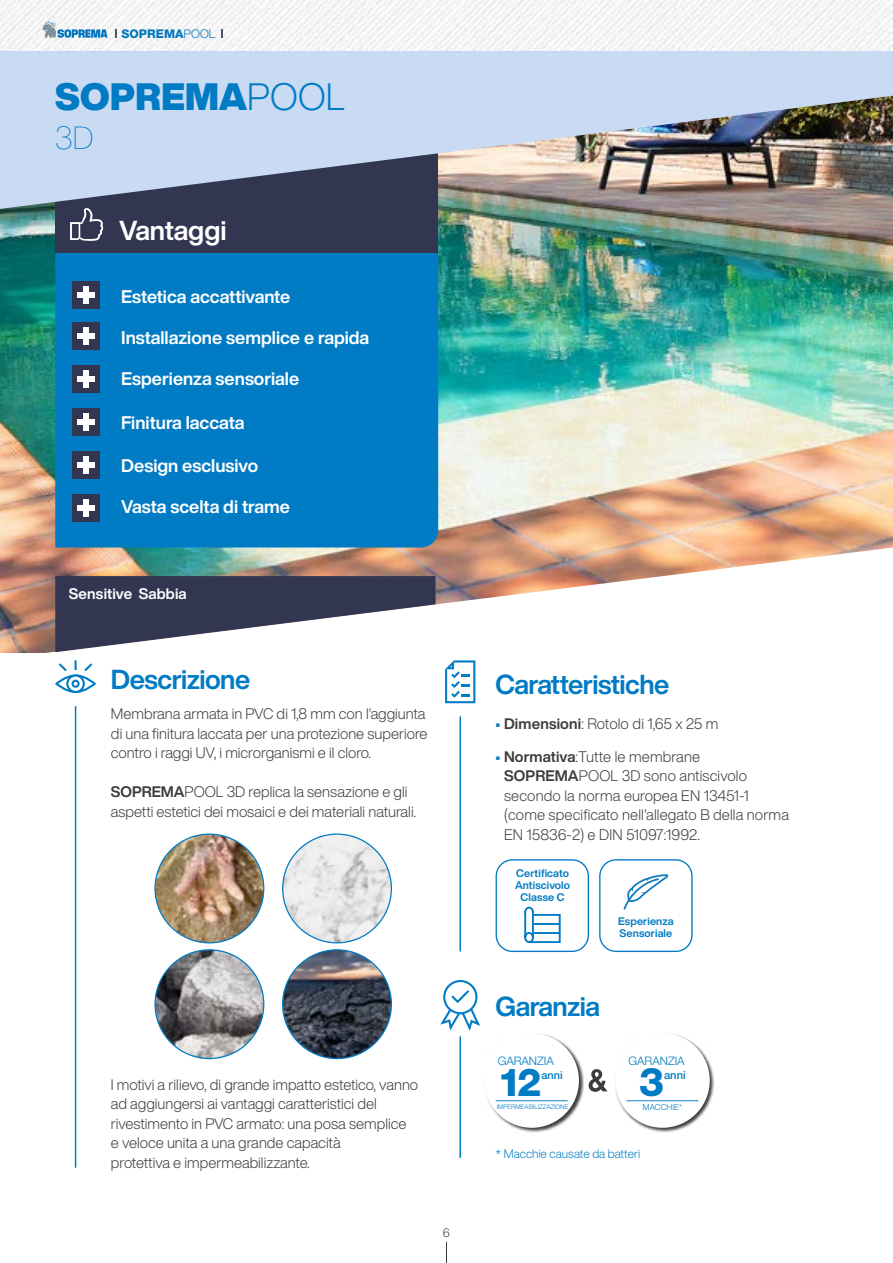
<style>
.page{position:relative;width:893px;height:1263px;background:#fff}
.page>*{position:absolute;margin:0;border:0;box-sizing:border-box;transform-origin:0 0}
.t1{font:800 39.75px "Helvetica Neue LT Std";color:#007bc4}
.t2{font:800 38.7px "Helvetica Neue LT Std";color:#007bc4}
.t3{font:900 37.5px "Helvetica Now Display";color:#007bc4}
.t4{font:800 36px "Helvetica Now Display";color:#007bc4}
.t5{font:100 31.5px "Helvetica Now Display";color:#007bc4}
.t6{font:700 27px "Helvetica Now Display";letter-spacing:-.02em;color:#007bc4}
.t7{font:700 27px "Helvetica Now Display";letter-spacing:-.005em;color:#fff}
.t8{font:700 18px "Helvetica Now Display";color:#fff}
.t9{font:300 15px/19.5px "Helvetica Now Display";color:#3c3c3b}
.t10{font:700 15px "Helvetica Now Display";letter-spacing:.01em;color:#fff}
.t11{font:300 12px "Helvetica Now Display";color:#007bc4}
.t12{font:800 12px "Helvetica Neue LT Pro";color:#0578bd}
.t13{font:300 12px "Helvetica Now Display";color:#3c3c3b}
.t14{font:300 11.7px "Helvetica Neue LT Std";color:#007bc4}
.t15{font:500 11.25px "Helvetica Neue LT Std";color:#007bc4}
.t16{font:500 10.95px "Helvetica Neue LT Std";color:#007bc4}
.t17{font:700 10.8px/12.1px "Helvetica Now Display";letter-spacing:.01em;color:#007bc4}
.t18{font:300 8.25px "Helvetica Neue LT Std";color:#007bc4}
.t19{font:300 6.3px "Helvetica Neue LT Std";color:#007bc4}
.s1{font-weight:300}
.s2{font-weight:700}
.s3{font-weight:700;font-size:13.5px;color:#007bc4}
</style>
<div class="page">
<svg style="left:446px;top:1242px;width:1px;height:21px"></svg>
<img style="left:155px;top:834px;width:109px;height:109px;border-radius:54px">
<img style="left:155px;top:950px;width:109px;height:108px;border-radius:54px">
<img style="left:283px;top:834px;width:108px;height:109px;border-radius:54px">
<img style="left:283px;top:950px;width:108px;height:108px;border-radius:54px">
<svg style="left:445px;top:660px;width:30px;height:43px"></svg>
<hr style="left:459px;top:716px;width:2px;height:235px;background:#007bc4">
<div style="left:599px;top:859px;width:94px;height:93px;border:1px solid #007bc4;border-radius:16px"></div>
<svg style="left:623px;top:874px;width:45px;height:35px"></svg>
<div style="left:496px;top:859px;width:93px;height:93px;border:1px solid #007bc4;border-radius:16px"></div>
<svg style="left:524px;top:906px;width:37px;height:37px"></svg>
<hr style="left:75px;top:706px;width:1px;height:462px;background:#007bc4">
<svg style="left:57px;top:675px;width:38px;height:17px"></svg>
<div style="left:55px;top:674px;width:41px;height:19px;border:2px solid #007bc4;border-radius:50%"></div>
<svg style="left:67px;top:675px;width:17px;height:17px"></svg>
<div style="left:66px;top:674px;width:19px;height:19px;border:2px solid #007bc4;border-radius:50%"></div>
<div style="left:72px;top:680px;width:8px;height:8px;border:2px solid #007bc4;border-radius:50%"></div>
<svg style="left:58px;top:660px;width:35px;height:12px"></svg>
<hr style="left:459px;top:1036px;width:2px;height:122px;background:#007bc4">
<svg style="left:444px;top:981px;width:32px;height:32px"></svg>
<div style="left:443px;top:980px;width:34px;height:34px;border:2px solid #007bc4;border-radius:50%"></div>
<svg style="left:440px;top:988px;width:40px;height:43px"></svg>
<svg style="left:589px;top:1069px;width:19px;height:23px"></svg>
<div style="left:485px;top:1033px;width:99px;height:99px;background:#000;opacity:.75"></div>
<div style="left:484px;top:1033px;width:95px;height:95px;background:#fff;border-radius:50%"></div>
<hr style="left:496px;top:1100px;width:72px;height:1px;background:#007bc4">
<div style="left:615px;top:1033px;width:99px;height:99px;background:#000;opacity:.75"></div>
<div style="left:615px;top:1033px;width:95px;height:95px;background:#fff;border-radius:50%"></div>
<hr style="left:626px;top:1100px;width:72px;height:1px;background:#007bc4">
<img style="left:0;top:0;width:893px;height:653px">
<svg style="left:43px;top:22px;width:64px;height:16px"></svg>
<div style="left:55px;top:252px;width:383px;height:295px;background:#007bc4"></div>
<div style="left:55px;top:144px;width:383px;height:108px;background:#333651"></div>
<svg style="left:70px;top:209px;width:33px;height:32px"></svg>
<div style="left:72px;top:281px;width:28px;height:28px;background:#333651"></div>
<div style="left:84px;top:286px;width:5px;height:18px;background:#fff"></div>
<div style="left:77px;top:292px;width:18px;height:5px;background:#fff"></div>
<div style="left:72px;top:322px;width:28px;height:27px;background:#333651"></div>
<div style="left:84px;top:327px;width:5px;height:18px;background:#fff"></div>
<div style="left:77px;top:333px;width:18px;height:5px;background:#fff"></div>
<div style="left:72px;top:365px;width:28px;height:27px;background:#333651"></div>
<div style="left:84px;top:370px;width:5px;height:18px;background:#fff"></div>
<div style="left:77px;top:376px;width:18px;height:5px;background:#fff"></div>
<div style="left:72px;top:408px;width:28px;height:27px;background:#333651"></div>
<div style="left:84px;top:413px;width:5px;height:17px;background:#fff"></div>
<div style="left:77px;top:419px;width:18px;height:5px;background:#fff"></div>
<div style="left:72px;top:451px;width:28px;height:27px;background:#333651"></div>
<div style="left:84px;top:456px;width:5px;height:17px;background:#fff"></div>
<div style="left:77px;top:462px;width:18px;height:5px;background:#fff"></div>
<div style="left:72px;top:494px;width:28px;height:27px;background:#333651"></div>
<div style="left:84px;top:499px;width:5px;height:17px;background:#fff"></div>
<div style="left:77px;top:505px;width:18px;height:5px;background:#fff"></div>
<img style="left:0;top:51px;width:893px;height:158px">
<svg style="left:55px;top:576px;width:380px;height:76px"></svg>
<p class="t12" style="left:122px;top:26px;width:95px">SOPREMA<span class="s1">POOL</span></p>
<h3 class="t3" style="left:55px;top:71px;width:291px">SOPREMA<span class="s1">POOL</span></h3>
<h3 class="t5" style="left:55px;top:116px;width:40px">3D</h3>
<h3 class="t4" style="left:55px;top:93px;width:333px">SOPREMA<span class="s1">POOL</span> 3D</h3>
<h3 class="t7" style="left:119px;top:212px;width:109px">Vantaggi</h3>
<h3 class="t7" style="left:135px;top:210px;width:17px">e</h3>
<p class="t8" style="left:121px;top:284px;width:171px">Estetica accattivante</p>
<p class="t8" style="left:121px;top:325px;width:250px">Installazione semplice e rapida</p>
<p class="t8" style="left:121px;top:366px;width:180px">Esperienza sensoriale</p>
<p class="t8" style="left:121px;top:411px;width:125px">Finitura laccata</p>
<p class="t8" style="left:121px;top:454px;width:138px">Design esclusivo</p>
<p class="t8" style="left:121px;top:494px;width:170px">Vasta scelta di trame</p>
<p class="t10" style="left:69px;top:583px;width:119px">Sensitive Sabbia</p>
<h3 class="t6" style="left:111px;top:660px;width:141px">Descrizione</h3>
<p class="t9" style="left:111px;top:704px;width:318px">Membrana armata in PVC di 1,8 mm con l'aggiunta di una finitura laccata per una protezione superiore contro i raggi UV, i microrganismi e il cloro.</p>
<p class="t9" style="left:111px;top:782px;width:307px"><span class="s2">SOPREMA</span>POOL 3D replica la sensazione e gli aspetti estetici dei mosaici e dei materiali naturali.</p>
<p class="t9" style="left:111px;top:1074px;width:309px">I motivi a rilievo, di grande impatto estetico, vanno ad aggiungersi ai vantaggi caratteristici del rivestimento in PVC armato: una posa semplice e veloce unita a una grande capacità<br>protettiva e impermeabilizzante.</p>
<p class="t13" style="left:443px;top:1225px;width:9px">6</p>
<h3 class="t6" style="left:496px;top:666px;width:175px">Caratteristiche</h3>
<p class="t9" style="left:496px;top:714px;width:224px"><span class="s3">•</span> <span class="s2">Dimensioni</span>: Rotolo di 1,65 x 25 m</p>
<p class="t9" style="left:504px;top:746px;width:286px;text-indent:-9px"><span class="s3">•</span> <span class="s2">Normativa</span>:Tutte le membrane <span class="s2">SOPREMA</span>POOL 3D sono antiscivolo secondo la norma europea EN 13451-1 (come specificato nell'allegato B della norma EN 15836-2) e DIN 51097:1992.</p>
<p class="t17" style="left:515px;top:867px;width:57px;text-align:center">Certificato<br>Antiscivolo<br>Classe C</p>
<p class="t17" style="left:618px;top:915px;width:57px">Esperienza<br>Sensoriale</p>
<h3 class="t6" style="left:496px;top:987px;width:106px">Garanzia</h3>
<p class="t14" style="left:498px;top:1054px;width:58px">GARANZIA</p>
<p class="t19" style="left:497px;top:1103px;width:73px">IMPERMEABILIZZAZIONE</p>
<h2 class="t2" style="left:497px;top:1059px;width:46px">12</h2>
<p class="t16" style="left:541px;top:1069px;width:23px">anni</p>
<p class="t14" style="left:628px;top:1054px;width:58px">GARANZIA</p>
<p class="t18" style="left:643px;top:1102px;width:41px">MACCHIE*</p>
<h1 class="t1" style="left:639px;top:1058px;width:27px">3</h1>
<p class="t15" style="left:664px;top:1068px;width:23px">anni</p>
<p class="t11" style="left:496px;top:1145px;width:146px">* Macchie causate da batteri</p>
</div>
